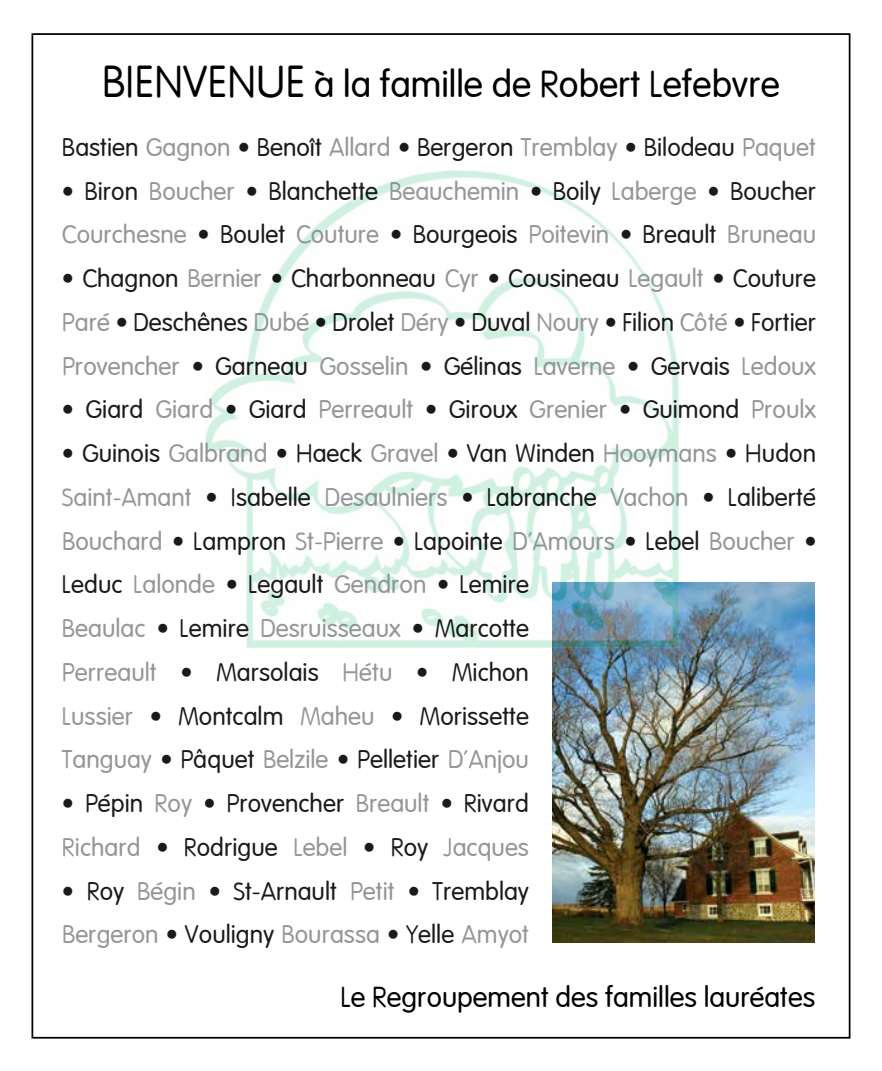
<style>
.page{position:relative;width:882px;height:1071px;background:#fff}
.page>*{position:absolute;margin:0;border:0;box-sizing:border-box;transform-origin:0 0}
.t1{font:36.75px "Vagabond";color:#000}
.t2{font:28.18px "Vagabond";color:#000}
.t3{font:24.85px/43.8px "Vagabond";color:#000}
.s1{font-size:43.75px}
.s2{color:#888a8d}
</style>
<div class="page">
<img style="left:553px;top:582px;width:262px;height:360px">
<img style="left:205px;top:170px;width:473px;height:478px">
<h1 class="t1" style="left:102px;top:61px;width:679px"><span class="s1">Bienvenue</span> à la famille de Robert Lefebvre</h1>
<p class="t3" style="left:62px;top:125px;width:756px">Bastien <span class="s2">Gagnon</span> • Benoît <span class="s2">Allard</span> • Bergeron <span class="s2">Tremblay</span> • Bilodeau <span class="s2">Paquet</span></p>
<p class="t3" style="left:62px;top:168px;width:756px">• Biron <span class="s2">Boucher</span> • Blanchette <span class="s2">Beauchemin</span> • Boily <span class="s2">Laberge</span> • Boucher<br><span class="s2">Courchesne</span> • Boulet <span class="s2">Couture</span> • Bourgeois <span class="s2">Poitevin</span> • Breault <span class="s2">Bruneau</span></p>
<p class="t3" style="left:62px;top:256px;width:756px;text-align:justify">• Chagnon <span class="s2">Bernier</span> • Charbonneau <span class="s2">Cyr</span> • Cousineau <span class="s2">Legault</span> • Couture <span class="s2">Paré</span> • Deschênes <span class="s2">Dubé</span> • Drolet <span class="s2">Déry</span> • Duval <span class="s2">Noury</span> • Filion <span class="s2">Côté</span> • Fortier <span class="s2">Provencher</span> • Garneau <span class="s2">Gosselin</span> • Gélinas <span class="s2">Laverne</span> • Gervais <span class="s2">Ledoux</span></p>
<p class="t3" style="left:62px;top:387px;width:756px">• Giard <span class="s2">Giard</span> • Giard <span class="s2">Perreault</span> • Giroux <span class="s2">Grenier</span> • Guimond <span class="s2">Proulx</span></p>
<p class="t3" style="left:62px;top:431px;width:756px">• Guinois <span class="s2">Galbrand</span> • Haeck <span class="s2">Gravel</span> • Van Winden <span class="s2">Hooymans</span> • Hudon <span class="s2">Saint-Amant</span> • Isabelle <span class="s2">Desaulniers</span> • Labranche <span class="s2">Vachon</span> • Laliberté <span class="s2">Bouchard</span> • Lampron <span class="s2">St-Pierre</span> • Lapointe <span class="s2">D’Amours</span> • Lebel <span class="s2">Boucher</span> • Leduc <span class="s2">Lalonde</span> • Legault <span class="s2">Gendron</span> • Lemire<br><span class="s2">Beaulac</span> • Lemire <span class="s2">Desruisseaux</span> • Marcotte<br><span class="s2">Perreault</span> • Marsolais <span class="s2">Hétu</span> • Michon<br><span class="s2">Lussier</span> • Montcalm <span class="s2">Maheu</span> • Morissette<br><span class="s2">Tanguay</span> • Pâquet <span class="s2">Belzile</span> • Pelletier <span class="s2">D’Anjou</span></p>
<p class="t3" style="left:62px;top:781px;width:469px">• Pépin <span class="s2">Roy</span> • Provencher <span class="s2">Breault</span> • Rivard<br><span class="s2">Richard</span> • Rodrigue <span class="s2">Lebel</span> • Roy <span class="s2">Jacques</span></p>
<p class="t3" style="left:62px;top:868px;width:469px">• Roy <span class="s2">Bégin</span> • St-Arnault <span class="s2">Petit</span> • Tremblay<br><span class="s2">Bergeron</span> • Vouligny <span class="s2">Bourassa</span> • Yelle <span class="s2">Amyot</span></p>
<p class="t2" style="left:340px;top:979px;width:476px">Le Regroupement des familles lauréates</p>
</div>
